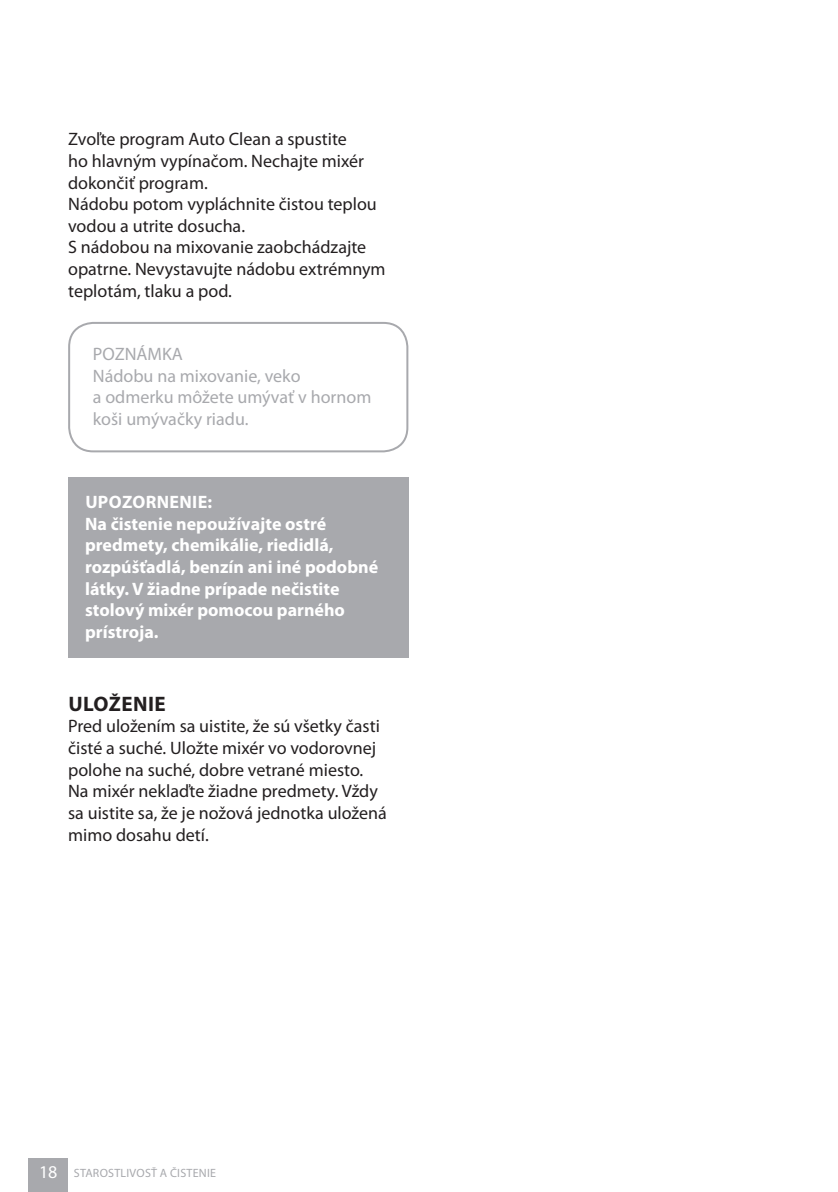
<style>
.page{position:relative;width:838px;height:1192px;background:#fff}
.page>*{position:absolute;margin:0;border:0;box-sizing:border-box;transform-origin:0 0}
.t1{font:700 21px "Myriad Pro";letter-spacing:.02em;color:#231f20}
.t2{font:18px/21.6px "Myriad Pro";color:#231f20}
.t3{font:700 18px/21.6px "Myriad Pro";color:#fff}
.t4{font:18px/21.6px "Myriad Pro";color:#a8a9ad}
.t5{font:12px "Myriad Pro";letter-spacing:.02em;color:#a8a9ad}
.s1{font-size:18px;color:#fff}
</style>
<div class="page">
<div style="left:28px;top:1158px;width:40px;height:33px;background:#a8a9ad"></div>
<div style="left:68px;top:322px;width:340px;height:130px;border:2px solid #a8a9ad;border-radius:24px"></div>
<div style="left:68px;top:477px;width:340px;height:181px;background:#a8a9ad"></div>
<p class="t2" style="left:68px;top:130px;width:319px">Zvoľte program Auto Clean a spustite<br>ho hlavným vypínačom. Nechajte mixér dokončiť program.<br>Nádobu potom vypláchnite čistou teplou vodou a utrite dosucha.<br>S nádobou na mixovanie zaobchádzajte opatrne. Nevystavujte nádobu extrémnym teplotám, tlaku a pod.</p>
<p class="t4" style="left:93px;top:344px;width:280px">POZNÁMKA<br>Nádobu na mixovanie, veko<br>a odmerku môžete umývať v hornom koši umývačky riadu.</p>
<p class="t3" style="left:85px;top:492px;width:294px">UPOZORNENIE:<br>Na čistenie nepoužívajte ostré predmety, chemikálie, riedidlá, rozpúšťadlá, benzín ani iné podobné látky. V žiadne prípade nečistite stolový mixér pomocou parného prístroja.</p>
<p class="t1" style="left:68px;top:695px;width:99px">ULOŽENIE</p>
<p class="t2" style="left:68px;top:717px;width:320px">Pred uložením sa uistite, že sú všetky časti čisté a suché. Uložte mixér vo vodorovnej polohe na suché, dobre vetrané miesto.<br>Na mixér neklaďte žiadne predmety. Vždy sa uistite sa, že je nožová jednotka uložená mimo dosahu detí.</p>
<p class="t5" style="left:39px;top:1168px;width:178px"><span class="s1">18</span> STAROSTLIVOSŤ A ČISTENIE</p>
</div>
